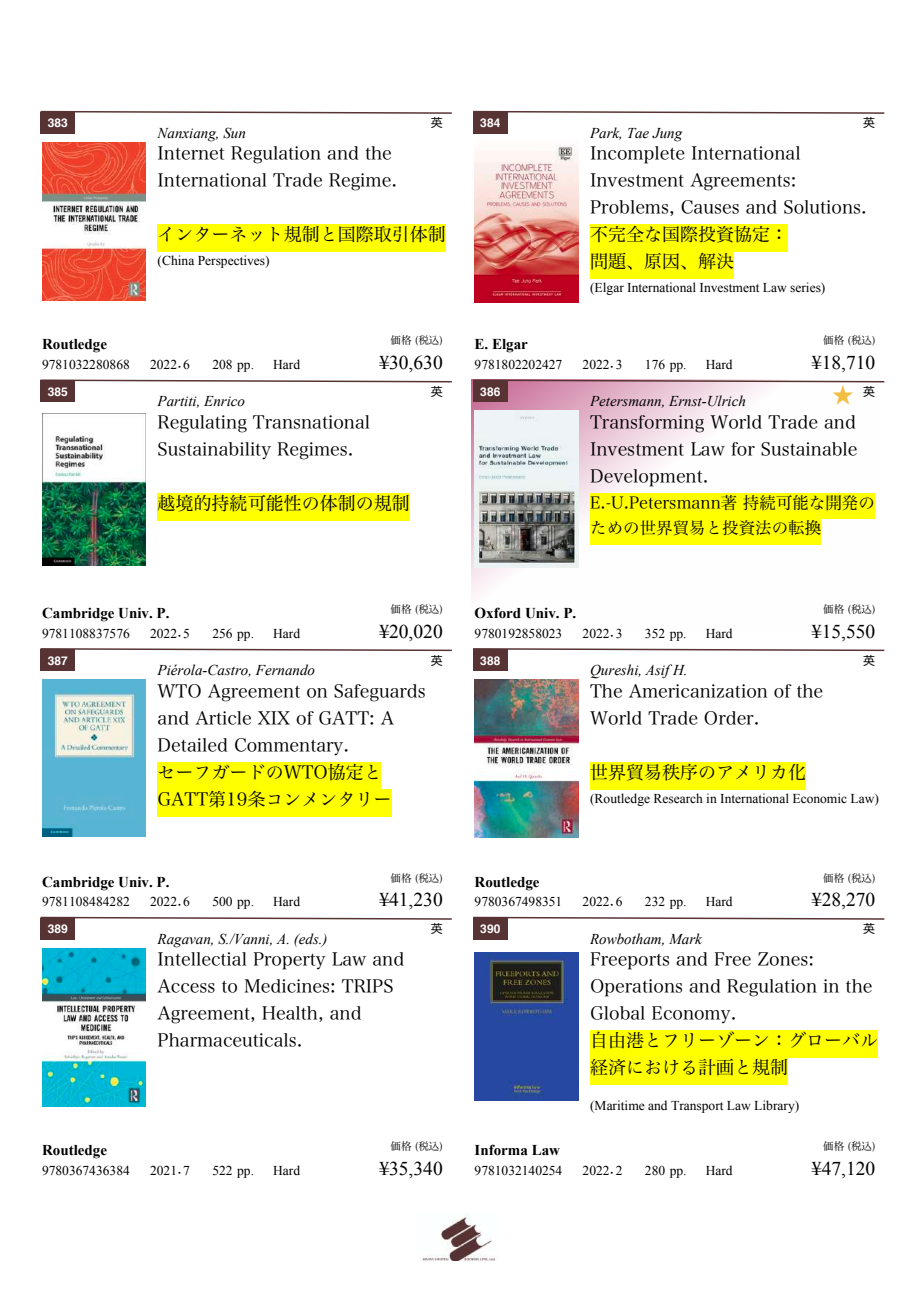
<style>
.page{position:relative;width:919px;height:1289px;background:#fff}
.page>*{position:absolute;margin:0;border:0;box-sizing:border-box;transform-origin:0 0}
.t1{font:21px "Hira Min Pro N W3";color:#f1be41}
.t2{font:19.5px "Times New Roman";color:#000}
.t3{font:18px/27px "Hira Min Pro N W3";color:#000}
.t4{font:16.5px/25.5px "Hira Min Pro N W3";color:#000}
.t5{font:italic 15px "Times New Roman";color:#000}
.t6{font:700 15px "Times New Roman";color:#000}
.t7{font:13.5px "Times New Roman";color:#000}
.t8{font:700 12px "Helvetica";color:#fff}
.t9{font:12px "Hira Maru Pro N W4";color:#000}
.t10{font:10.5px "Hira Min Pro N W3";color:#000}
.s1{font-family:"Hira Min Pro N W3"}
</style>
<div class="page">
<div style="left:41px;top:112px;width:34px;height:21px;background:#583334"></div>
<div style="left:158px;top:225px;width:288px;height:27px;background:#ff0"></div>
<img style="left:42px;top:142px;width:104px;height:158px">
<svg style="left:40px;top:110px;width:412px;height:5px"></svg>
<div style="left:473px;top:112px;width:34px;height:21px;background:#583334"></div>
<div style="left:590px;top:225px;width:198px;height:27px;background:#ff0"></div>
<div style="left:590px;top:252px;width:144px;height:27px;background:#ff0"></div>
<img style="left:474px;top:145px;width:104px;height:157px">
<svg style="left:473px;top:110px;width:412px;height:5px"></svg>
<div style="left:41px;top:381px;width:34px;height:21px;background:#583334"></div>
<div style="left:158px;top:493px;width:252px;height:27px;background:#ff0"></div>
<img style="left:42px;top:414px;width:104px;height:152px">
<svg style="left:40px;top:379px;width:412px;height:4px"></svg>
<svg style="left:471px;top:383px;width:350px;height:213px"></svg>
<div style="left:473px;top:381px;width:34px;height:21px;background:#583334"></div>
<div style="left:590px;top:493px;width:285px;height:26px;background:#ff0"></div>
<div style="left:590px;top:519px;width:231px;height:25px;background:#ff0"></div>
<img style="left:474px;top:411px;width:104px;height:156px">
<svg style="left:471px;top:379px;width:414px;height:4px;background:#ad8992"></svg>
<div style="left:41px;top:649px;width:34px;height:21px;background:#583334"></div>
<div style="left:158px;top:762px;width:223px;height:27px;background:#ff0"></div>
<div style="left:158px;top:789px;width:234px;height:27px;background:#ff0"></div>
<img style="left:42px;top:679px;width:104px;height:157px">
<svg style="left:40px;top:648px;width:412px;height:4px"></svg>
<div style="left:473px;top:649px;width:34px;height:21px;background:#583334"></div>
<div style="left:590px;top:762px;width:216px;height:27px;background:#ff0"></div>
<img style="left:474px;top:679px;width:104px;height:158px">
<svg style="left:473px;top:648px;width:412px;height:4px"></svg>
<div style="left:41px;top:918px;width:34px;height:21px;background:#583334"></div>
<img style="left:42px;top:948px;width:104px;height:158px">
<svg style="left:40px;top:916px;width:412px;height:4px"></svg>
<div style="left:473px;top:918px;width:34px;height:21px;background:#583334"></div>
<div style="left:590px;top:1030px;width:288px;height:27px;background:#ff0"></div>
<div style="left:590px;top:1057px;width:198px;height:27px;background:#ff0"></div>
<img style="left:474px;top:952px;width:104px;height:147px">
<svg style="left:473px;top:916px;width:412px;height:4px"></svg>
<img style="left:422px;top:1213px;width:74px;height:47px">
<p class="t8" style="left:48px;top:118px;width:22px">383</p>
<p class="t9" style="left:431px;top:112px;width:13px">英</p>
<p class="t5" style="left:158px;top:124px;width:90px">Nanxiang, Sun</p>
<p class="t3" style="left:158px;top:138px;width:241px">Internet Regulation and the<br>International Trade Regime.</p>
<p class="t3" style="left:158px;top:219px;width:289px">インターネット規制と国際取引体制</p>
<p class="t7" style="left:158px;top:253px;width:113px">(China Perspectives)</p>
<p class="t8" style="left:480px;top:118px;width:22px">384</p>
<p class="t9" style="left:863px;top:112px;width:13px">英</p>
<p class="t5" style="left:590px;top:124px;width:94px">Park, Tae Jung</p>
<p class="t3" style="left:590px;top:138px;width:278px">Incomplete International<br>Investment Agreements:<br>Problems, Causes and Solutions.不完全な国際投資協定：<br>問題、原因、解決</p>
<p class="t7" style="left:590px;top:280px;width:237px">(Elgar International Investment Law series)</p>
<p class="t6" style="left:42px;top:336px;width:66px">Routledge</p>
<p class="t10" style="left:390px;top:331px;width:54px">価格 (税込)</p>
<p class="t6" style="left:474px;top:336px;width:55px">E. Elgar</p>
<p class="t10" style="left:823px;top:331px;width:54px">価格 (税込)</p>
<p class="t7" style="left:42px;top:357px;width:89px">9781032280868</p>
<p class="t7" style="left:150px;top:357px;width:41px">2022<span class="s1">.</span>6</p>
<p class="t7" style="left:212px;top:357px;width:43px">208 pp.</p>
<p class="t7" style="left:273px;top:357px;width:28px">Hard</p>
<p class="t2" style="left:379px;top:351px;width:65px">¥30,630</p>
<p class="t7" style="left:474px;top:357px;width:89px">9781802202427</p>
<p class="t7" style="left:582px;top:357px;width:41px">2022<span class="s1">.</span>3</p>
<p class="t7" style="left:645px;top:357px;width:43px">176 pp.</p>
<p class="t7" style="left:705px;top:357px;width:28px">Hard</p>
<p class="t2" style="left:811px;top:351px;width:65px">¥18,710</p>
<p class="t8" style="left:48px;top:387px;width:22px">385</p>
<p class="t5" style="left:158px;top:393px;width:89px">Partiti, Enrico</p>
<p class="t3" style="left:158px;top:407px;width:214px">Regulating Transnational<br>Sustainability Regimes.</p>
<p class="t3" style="left:158px;top:488px;width:253px">越境的持続可能性の体制の規制</p>
<p class="t9" style="left:431px;top:381px;width:13px">英</p>
<p class="t8" style="left:480px;top:387px;width:22px">386</p>
<p class="t5" style="left:590px;top:393px;width:157px">Petersmann, Ernst-Ulrich</p>
<p class="t1" style="left:832px;top:377px;width:22px">★</p>
<p class="t3" style="left:590px;top:407px;width:269px;text-align:justify">Transforming World Trade and Investment Law for Sustainable Development.</p>
<p class="t4" style="left:590px;top:488px;width:286px">E.-U.Petersmann著 持続可能な開発のための世界貿易と投資法の転換</p>
<p class="t9" style="left:863px;top:381px;width:13px">英</p>
<p class="t6" style="left:42px;top:604px;width:129px">Cambridge Univ. P.</p>
<p class="t10" style="left:390px;top:600px;width:54px">価格 (税込)</p>
<p class="t6" style="left:474px;top:604px;width:103px">Oxford Univ. P.</p>
<p class="t10" style="left:823px;top:600px;width:54px">価格 (税込)</p>
<p class="t7" style="left:42px;top:625px;width:89px">9781108837576</p>
<p class="t7" style="left:150px;top:625px;width:41px">2022<span class="s1">.</span>5</p>
<p class="t7" style="left:212px;top:625px;width:43px">256 pp.</p>
<p class="t7" style="left:273px;top:625px;width:28px">Hard</p>
<p class="t2" style="left:379px;top:620px;width:65px">¥20,020</p>
<p class="t7" style="left:474px;top:625px;width:89px">9780192858023</p>
<p class="t7" style="left:582px;top:625px;width:41px">2022<span class="s1">.</span>3</p>
<p class="t7" style="left:645px;top:625px;width:43px">352 pp.</p>
<p class="t7" style="left:705px;top:625px;width:28px">Hard</p>
<p class="t2" style="left:811px;top:620px;width:65px">¥15,550</p>
<p class="t8" style="left:48px;top:655px;width:22px">387</p>
<p class="t9" style="left:431px;top:649px;width:13px">英</p>
<p class="t5" style="left:158px;top:661px;width:159px">Piérola-Castro, Fernando</p>
<p class="t3" style="left:158px;top:675px;width:270px">WTO Agreement on Safeguards and Article XIX of GATT: A<br>Detailed Commentary.<br>セーフガードのWTO協定と<br>GATT第19条コンメンタリー</p>
<p class="t8" style="left:480px;top:655px;width:22px">388</p>
<p class="t9" style="left:863px;top:649px;width:13px">英</p>
<p class="t5" style="left:590px;top:661px;width:99px">Qureshi, Asif H.</p>
<p class="t3" style="left:590px;top:675px;width:234px">The Americanization of the<br>World Trade Order.</p>
<p class="t3" style="left:590px;top:756px;width:217px">世界貿易秩序のアメリカ化</p>
<p class="t7" style="left:590px;top:790px;width:290px">(Routledge Research in International Economic Law)</p>
<p class="t6" style="left:42px;top:873px;width:129px">Cambridge Univ. P.</p>
<p class="t10" style="left:390px;top:868px;width:54px">価格 (税込)</p>
<p class="t6" style="left:474px;top:873px;width:66px">Routledge</p>
<p class="t10" style="left:823px;top:868px;width:54px">価格 (税込)</p>
<p class="t7" style="left:42px;top:894px;width:89px">9781108484282</p>
<p class="t7" style="left:150px;top:894px;width:41px">2022<span class="s1">.</span>6</p>
<p class="t7" style="left:212px;top:894px;width:43px">500 pp.</p>
<p class="t7" style="left:273px;top:894px;width:28px">Hard</p>
<p class="t2" style="left:379px;top:888px;width:65px">¥41,230</p>
<p class="t7" style="left:474px;top:894px;width:89px">9780367498351</p>
<p class="t7" style="left:582px;top:894px;width:41px">2022<span class="s1">.</span>6</p>
<p class="t7" style="left:645px;top:894px;width:43px">232 pp.</p>
<p class="t7" style="left:705px;top:894px;width:28px">Hard</p>
<p class="t2" style="left:811px;top:888px;width:65px">¥28,270</p>
<p class="t8" style="left:48px;top:924px;width:22px">389</p>
<p class="t5" style="left:158px;top:930px;width:171px">Ragavan, S./Vanni, A. (eds.)</p>
<p class="t3" style="left:158px;top:944px;width:248px">Intellectial Property Law and<br>Access to Medicines: TRIPS<br>Agreement, Health, and<br>Pharmaceuticals.</p>
<p class="t9" style="left:431px;top:918px;width:13px">英</p>
<p class="t8" style="left:480px;top:924px;width:22px">390</p>
<p class="t9" style="left:863px;top:918px;width:13px">英</p>
<p class="t5" style="left:590px;top:930px;width:113px">Rowbotham, Mark</p>
<p class="t3" style="left:590px;top:944px;width:289px">Freeports and Free Zones:<br>Operations and Regulation in the<br>Global Economy.<br>自由港とフリーゾーン：グローバル経済における計画と規制</p>
<p class="t7" style="left:590px;top:1098px;width:210px">(Maritime and Transport Law Library)</p>
<p class="t6" style="left:42px;top:1141px;width:66px">Routledge</p>
<p class="t10" style="left:390px;top:1137px;width:54px">価格 (税込)</p>
<p class="t6" style="left:474px;top:1141px;width:87px">Informa Law</p>
<p class="t10" style="left:823px;top:1137px;width:54px">価格 (税込)</p>
<p class="t7" style="left:42px;top:1162px;width:89px">9780367436384</p>
<p class="t7" style="left:150px;top:1162px;width:41px">2021<span class="s1">.</span>7</p>
<p class="t7" style="left:212px;top:1162px;width:43px">522 pp.</p>
<p class="t7" style="left:273px;top:1162px;width:28px">Hard</p>
<p class="t2" style="left:379px;top:1157px;width:65px">¥35,340</p>
<p class="t7" style="left:474px;top:1162px;width:89px">9781032140254</p>
<p class="t7" style="left:582px;top:1162px;width:41px">2022<span class="s1">.</span>2</p>
<p class="t7" style="left:645px;top:1162px;width:43px">280 pp.</p>
<p class="t7" style="left:705px;top:1162px;width:28px">Hard</p>
<p class="t2" style="left:811px;top:1157px;width:65px">¥47,120</p>
</div>
